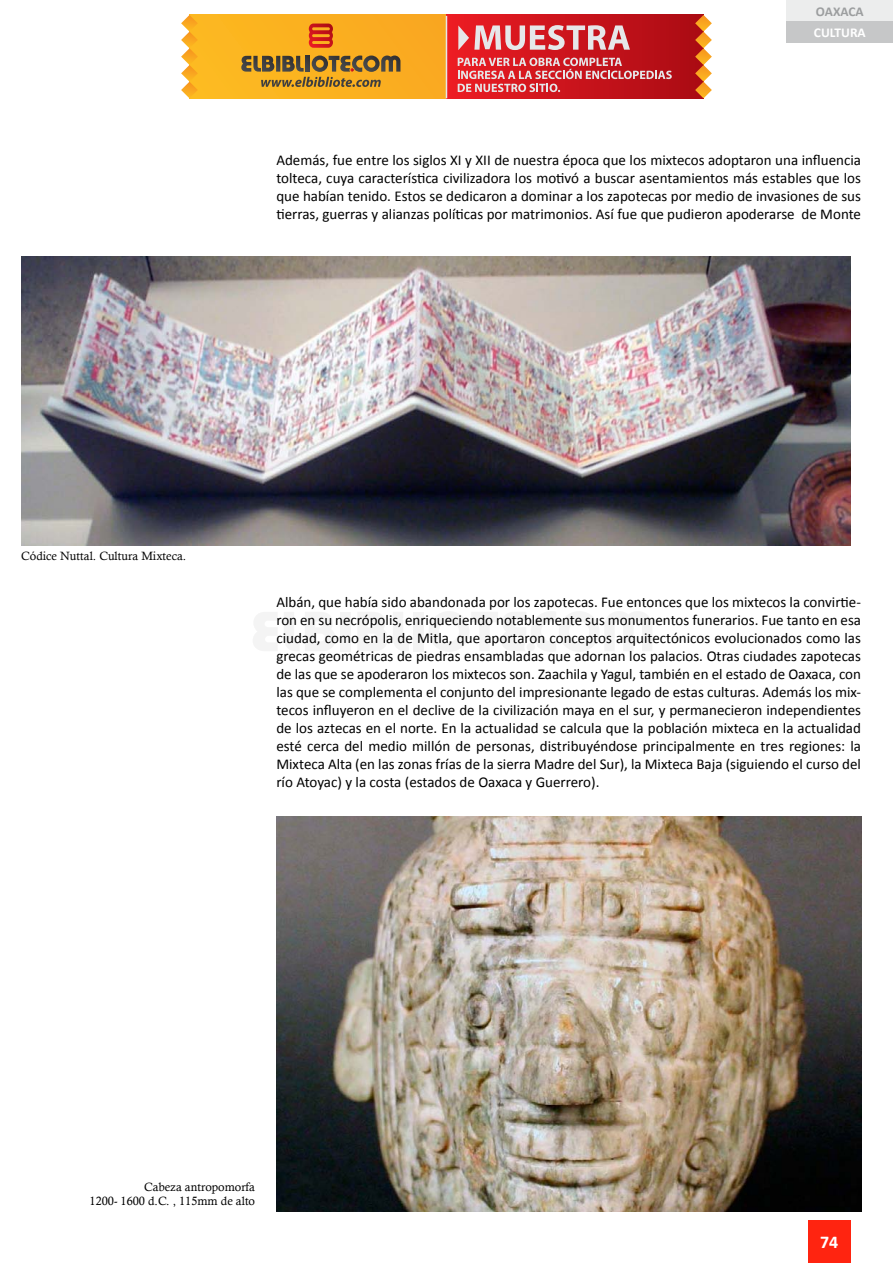
<style>
.page{position:relative;width:893px;height:1263px;background:#fff}
.page>*{position:absolute;margin:0;border:0;box-sizing:border-box;transform-origin:0 0}
.t1{font:700 18px "Calibri";color:#fff}
.t2{font:15px/18px "Calibri";color:#000;text-align:justify}
.t3{font:700 13.5px "Calibri";color:#fff}
.t4{font:700 13.5px "Calibri";color:#9c9e9f}
.t5{font:12px/14.4px "Calisto";color:#000;text-align:right}
</style>
<div class="page">
<div style="left:808px;top:1220px;width:42px;height:43px;background:#ff2410"></div>
<div style="left:787px;top:0;width:106px;height:21px;background:#eceded"></div>
<div style="left:787px;top:21px;width:106px;height:22px;background:#c6c7c8"></div>
<img style="left:276px;top:816px;width:585px;height:396px">
<img style="left:21px;top:256px;width:829px;height:289px">
<svg style="left:253px;top:612px;width:24px;height:39px"></svg>
<svg style="left:284px;top:612px;width:51px;height:39px"></svg>
<div style="left:340px;top:612px;width:11px;height:39px;background:#f4f4f4"></div>
<svg style="left:358px;top:612px;width:50px;height:39px"></svg>
<div style="left:413px;top:612px;width:11px;height:39px;background:#f4f4f4"></div>
<svg style="left:429px;top:612px;width:223px;height:39px"></svg>
<svg style="left:181px;top:15px;width:531px;height:83px;background:#dc7336"></svg>
<p class="t4" style="left:816px;top:3px;width:49px">OAXACA</p>
<p class="t3" style="left:814px;top:24px;width:53px">CULTURA</p>
<p class="t2" style="left:276px;top:151px;width:586px">Además, fue entre los siglos XI y XII de nuestra época que los mixtecos adoptaron una influencia tolteca, cuya característica civilizadora los motivó a buscar asentamientos más estables que los que habían tenido. Estos se dedicaron a dominar a los zapotecas por medio de invasiones de sus tierras, guerras y alianzas políticas por matrimonios. Así fue que pudieron apoderarse de Monte</p>
<p class="t5" style="left:21px;top:549px;width:167px">Códice Nuttal. Cultura Mixteca.</p>
<p class="t2" style="left:276px;top:592px;width:586px">Albán, que había sido abandonada por los zapotecas. Fue entonces que los mixtecos la convirtie&shy;ron en su necrópolis, enriqueciendo notablemente sus monumentos funerarios. Fue tanto en esa ciudad, como en la de Mitla, que aportaron conceptos arquitectónicos evolucionados como las grecas geométricas de piedras ensambladas que adornan los palacios. Otras ciudades zapotecas de las que se apoderaron los mixtecos son. Zaachila y Yagul, también en el estado de Oaxaca, con las que se complementa el conjunto del impresionante legado de estas culturas. Además los mix&shy;tecos influyeron en el declive de la civilización maya en el sur, y permanecieron independientes de los aztecas en el norte. En la actualidad se calcula que la población mixteca en la actualidad esté cerca del medio millón de personas, distribuyéndose principalmente en tres regiones: la Mixteca Alta (en las zonas frías de la sierra Madre del Sur), la Mixteca Baja (siguiendo el curso del río Atoyac) y la costa (estados de Oaxaca y Guerrero).</p>
<p class="t5" style="left:90px;top:1179px;width:167px">Cabeza antropomorfa<br>1200- 1600 d.C. , 115mm de alto</p>
<p class="t1" style="left:820px;top:1231px;width:20px">74</p>
</div>
